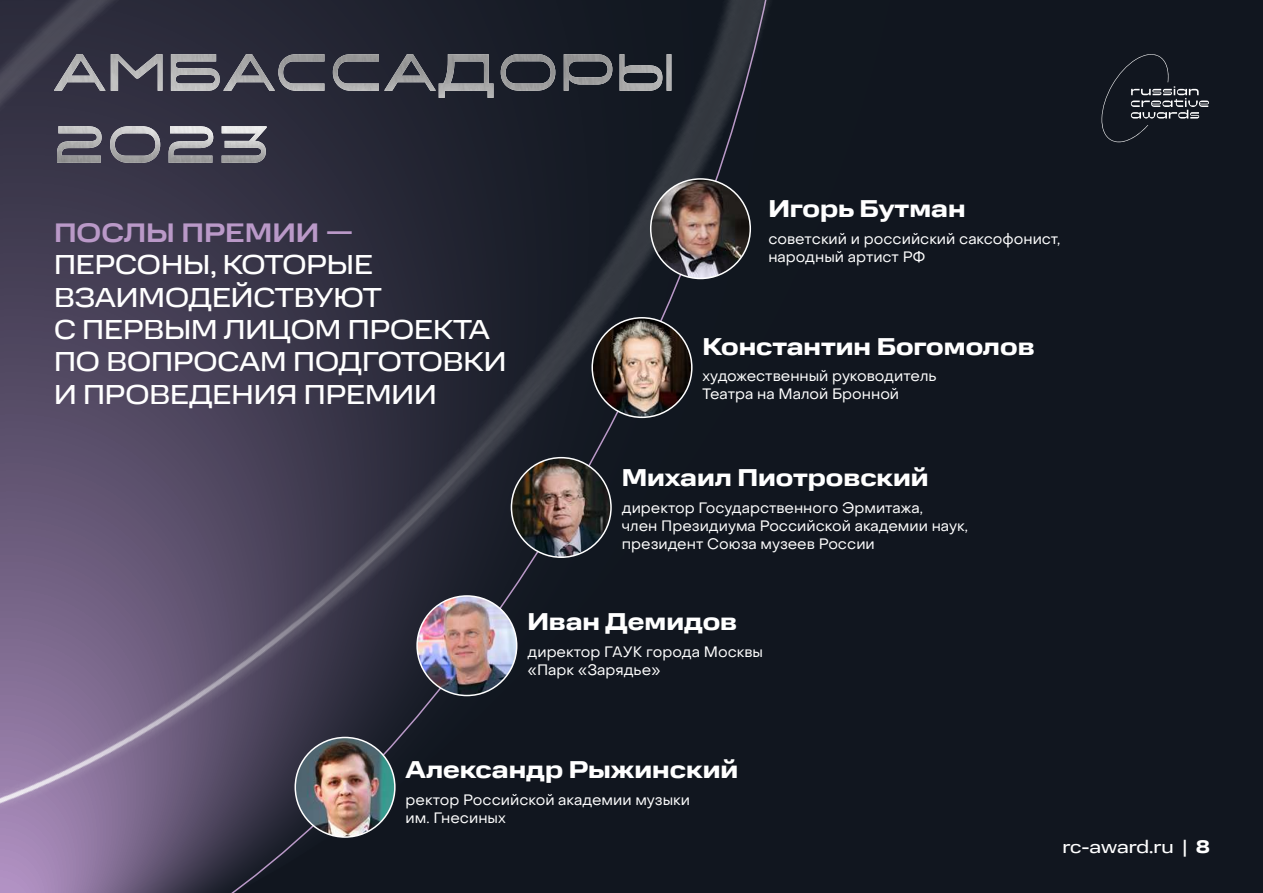
<style>
.page{position:relative;width:1263px;height:893px;background:#11161f}
.page>*{position:absolute;margin:0;border:0;box-sizing:border-box;transform-origin:0 0}
.t1{font:27px/32.4px "Normalidad Wide";color:#fff}
.t2{font:500 27px "Normalidad Wide";color:#ba99c8}
.t3{font:700 24px "Normalidad Wide";color:#fff}
.t4{font:18px "Normalidad Wide";letter-spacing:-.005em;color:#fff}
.t5{font:15px/18px "Object Sans";color:#fff}
.s1{font-weight:700}
</style>
<div class="page">
<img style="left:0;top:0;width:769px;height:893px">
<img style="left:651px;top:179px;width:99px;height:99px;border-radius:50px">
<div style="left:650px;top:178px;width:101px;height:101px;border:2px solid #fff;border-radius:50%"></div>
<img style="left:511px;top:458px;width:100px;height:99px;border-radius:50px">
<div style="left:511px;top:457px;width:101px;height:101px;border:2px solid #fff;border-radius:50%"></div>
<img style="left:592px;top:318px;width:100px;height:99px;border-radius:50px">
<div style="left:591px;top:317px;width:101px;height:101px;border:2px solid #fff;border-radius:50%"></div>
<img style="left:417px;top:596px;width:100px;height:99px;border-radius:50px">
<div style="left:416px;top:595px;width:101px;height:101px;border:2px solid #fff;border-radius:50%"></div>
<img style="left:295px;top:737px;width:100px;height:100px;border-radius:50px">
<div style="left:294px;top:737px;width:102px;height:101px;border:2px solid #fff;border-radius:50%"></div>
<img style="left:57px;top:126px;width:210px;height:37px">
<svg style="left:54px;top:91px;width:617px;height:7px"></svg>
<img style="left:54px;top:54px;width:617px;height:37px">
<svg style="left:1101px;top:54px;width:108px;height:89px"></svg>
<h1 class="t2" style="left:54px;top:213px;width:301px">ПОСЛЫ ПРЕМИИ —</h1>
<h1 class="t1" style="left:54px;top:247px;width:454px">ПЕРСОНЫ, КОТОРЫЕ<br>ВЗАИМОДЕЙСТВУЮТ<br>С ПЕРВЫМ ЛИЦОМ ПРОЕКТА<br>ПО ВОПРОСАМ ПОДГОТОВКИ<br>И ПРОВЕДЕНИЯ ПРЕМИИ</h1>
<h2 class="t3" style="left:768px;top:191px;width:199px">Игорь Бутман</h2>
<p class="t5" style="left:768px;top:230px;width:294px">советский и российский саксофонист, народный артист РФ</p>
<h2 class="t3" style="left:703px;top:328px;width:333px">Константин Богомолов</h2>
<p class="t5" style="left:703px;top:367px;width:235px">художественный руководитель<br>Театра на Малой Бронной</p>
<h2 class="t3" style="left:622px;top:460px;width:308px">Михаил Пиотровский</h2>
<p class="t5" style="left:622px;top:499px;width:348px">директор Государственного Эрмитажа,<br>член Президиума Российской академии наук, президент Союза музеев России</p>
<h2 class="t3" style="left:527px;top:604px;width:211px">Иван Демидов</h2>
<p class="t5" style="left:527px;top:643px;width:237px">директор ГАУК города Москвы «Парк «Зарядье»</p>
<h2 class="t3" style="left:406px;top:752px;width:334px">Александр Рыжинский</h2>
<p class="t5" style="left:406px;top:790px;width:286px">ректор Российской академии музыки им. Гнесиных</p>
<p class="t4" style="left:1062px;top:833px;width:149px">rc-award.ru | <span class="s1">8</span></p>
</div>
